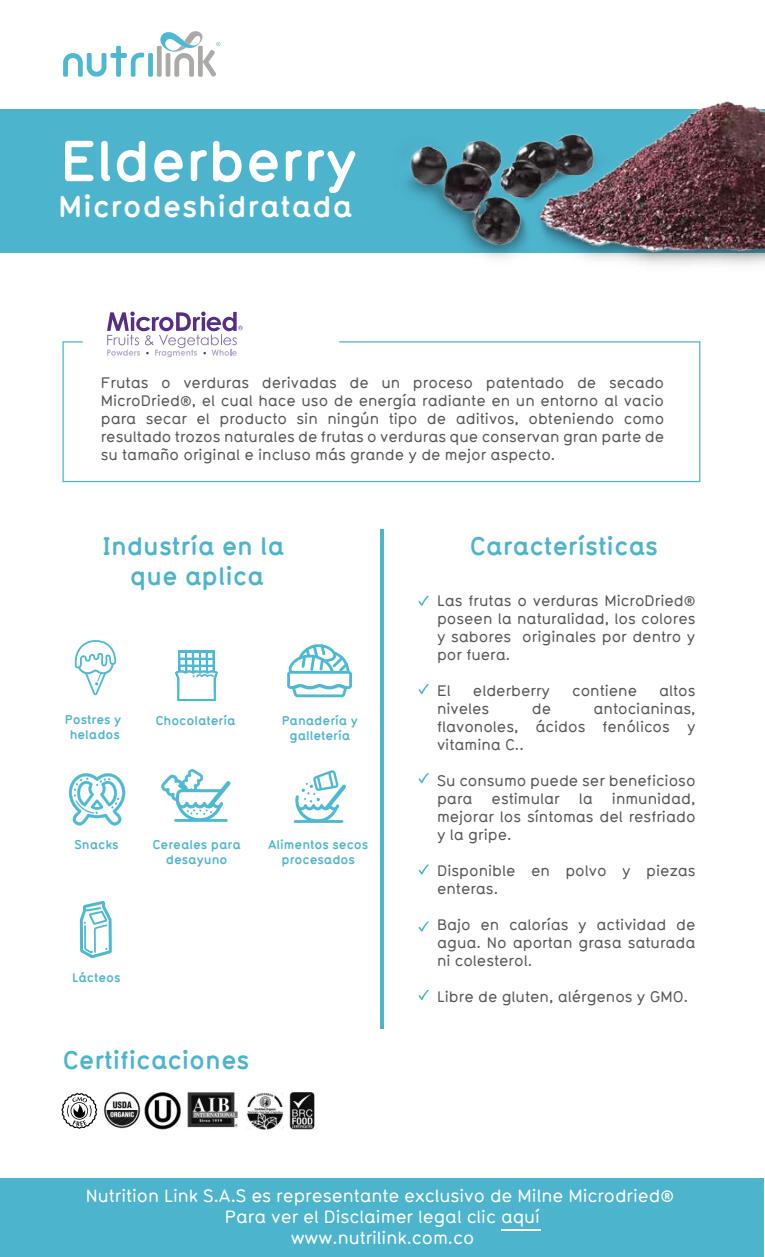
<style>
.page{position:relative;width:765px;height:1257px;background:#fff}
.page>*{position:absolute;margin:0;border:0;box-sizing:border-box;transform-origin:0 0}
.t1{font:700 56.75px "Typ 1451";color:#fff}
.t2{font:700 29.62px "Typ 1451";letter-spacing:.025em;color:#fff}
.t3{font:700 25px/30px "Typ 1451";color:#4db4ce;text-align:center}
.t4{font:500 17.5px/21px "Typ 1451";color:#fff;text-align:center}
.t5{font:500 15px/18px "Typ 1451";color:#575756;text-align:justify}
.t6{font:700 12.5px/15px "Typ 1451";color:#4db5cf;text-align:center}
</style>
<div class="page">
<div style="left:0;top:109px;width:765px;height:144px;background:#4db4ce"></div>
<div style="left:148px;top:53px;width:5px;height:24px;background:#4db8d2;border-radius:2px"></div>
<svg style="left:63px;top:46px;width:81px;height:31px"></svg>
<svg style="left:157px;top:31px;width:63px;height:46px"></svg>
<hr style="left:380px;top:529px;width:4px;height:500px;background:#4db4ce">
<svg style="left:62px;top:341px;width:639px;height:142px"></svg>
<div style="left:0;top:1179px;width:764px;height:78px;background:#4db4ce"></div>
<svg style="left:419px;top:596px;width:10px;height:10px"></svg>
<svg style="left:419px;top:684px;width:10px;height:10px"></svg>
<svg style="left:419px;top:773px;width:10px;height:10px"></svg>
<svg style="left:419px;top:921px;width:10px;height:11px"></svg>
<svg style="left:419px;top:990px;width:10px;height:10px"></svg>
<svg style="left:419px;top:864px;width:10px;height:11px"></svg>
<hr style="left:501px;top:1230px;width:40px;height:1px;background:#fff">
<svg style="left:287px;top:644px;width:65px;height:53px"></svg>
<svg style="left:74px;top:640px;width:42px;height:55px"></svg>
<svg style="left:175px;top:650px;width:43px;height:51px"></svg>
<svg style="left:69px;top:773px;width:56px;height:52px"></svg>
<hr style="left:174px;top:819px;width:54px;height:3px;background:#4db9d3">
<svg style="left:161px;top:769px;width:70px;height:52px"></svg>
<svg style="left:80px;top:901px;width:32px;height:57px"></svg>
<svg style="left:294px;top:770px;width:52px;height:53px"></svg>
<img style="left:247px;top:1092px;width:68px;height:38px">
<img style="left:188px;top:1091px;width:49px;height:37px">
<img style="left:144px;top:1093px;width:37px;height:36px">
<svg style="left:61px;top:1093px;width:36px;height:36px"></svg>
<img style="left:103px;top:1091px;width:38px;height:38px">
<img style="left:406px;top:101px;width:359px;height:164px">
<svg style="left:107px;top:312px;width:136px;height:45px"></svg>
<h1 class="t1" style="left:60px;top:121px;width:299px">Elderberry</h1>
<h2 class="t2" style="left:58px;top:186px;width:296px">Microdeshidratada</h2>
<p class="t5" style="left:101px;top:373px;width:565px">Frutas o verduras derivadas de un proceso patentado de secado MicroDried®, el cual hace uso de energía radiante en un entorno al vacio para secar el producto sin ningún tipo de aditivos, obteniendo como resultado trozos naturales de frutas o verduras que conservan gran parte de su tamaño original e incluso más grande y de mejor aspecto.</p>
<h3 class="t3" style="left:103px;top:530px;width:183px">Industría en la que aplica</h3>
<p class="t6" style="left:65px;top:712px;width:58px">Postres y helados</p>
<p class="t6" style="left:155px;top:712px;width:82px">Chocolatería</p>
<p class="t6" style="left:282px;top:712px;width:78px">Panadería y galletería</p>
<p class="t6" style="left:75px;top:837px;width:46px">Snacks</p>
<p class="t6" style="left:152px;top:837px;width:90px">Cereales para desayuno</p>
<p class="t6" style="left:268px;top:837px;width:102px">Alimentos secos procesados</p>
<p class="t6" style="left:72px;top:970px;width:50px">Lácteos</p>
<h3 class="t3" style="left:63px;top:1044px;width:188px">Certificaciones</h3>
<h3 class="t3" style="left:470px;top:530px;width:190px">Características</h3>
<p class="t5" style="left:437px;top:591px;width:260px">Las frutas o verduras MicroDried® poseen la naturalidad, los colores y sabores originales por dentro y por fuera.</p>
<p class="t5" style="left:437px;top:681px;width:15px">El</p>
<p class="t5" style="left:473px;top:681px;width:79px">elderberry</p>
<p class="t5" style="left:572px;top:681px;width:66px">contiene</p>
<p class="t5" style="left:659px;top:681px;width:38px">altos</p>
<p class="t5" style="left:437px;top:699px;width:54px">niveles</p>
<p class="t5" style="left:532px;top:699px;width:21px">de</p>
<p class="t5" style="left:437px;top:699px;width:260px;text-indent:157px">antocianinas, flavonoles, ácidos fenólicos y vitamina C..</p>
<p class="t5" style="left:437px;top:771px;width:260px">Su consumo puede ser beneficioso para</p>
<p class="t5" style="left:437px;top:789px;width:260px;text-indent:175px">inmunidad, mejorar los síntomas del resfriado y la gripe.</p>
<p class="t5" style="left:437px;top:861px;width:260px">Disponible en polvo y piezas enteras.</p>
<p class="t5" style="left:437px;top:915px;width:260px">Bajo en calorías y actividad de agua. No aportan grasa saturada ni colesterol.</p>
<p class="t5" style="left:437px;top:987px;width:253px">Libre de gluten, alérgenos y GMO.</p>
<p class="t5" style="left:492px;top:789px;width:70px">estimular</p>
<p class="t5" style="left:579px;top:789px;width:16px">la</p>
<p class="t4" style="left:86px;top:1184px;width:590px">Nutrition Link S.A.S es representante exclusivo de Milne Microdried®<br>Para ver el Disclaimer legal clic aquí<br>www.nutrilink.com.co</p>
</div>
